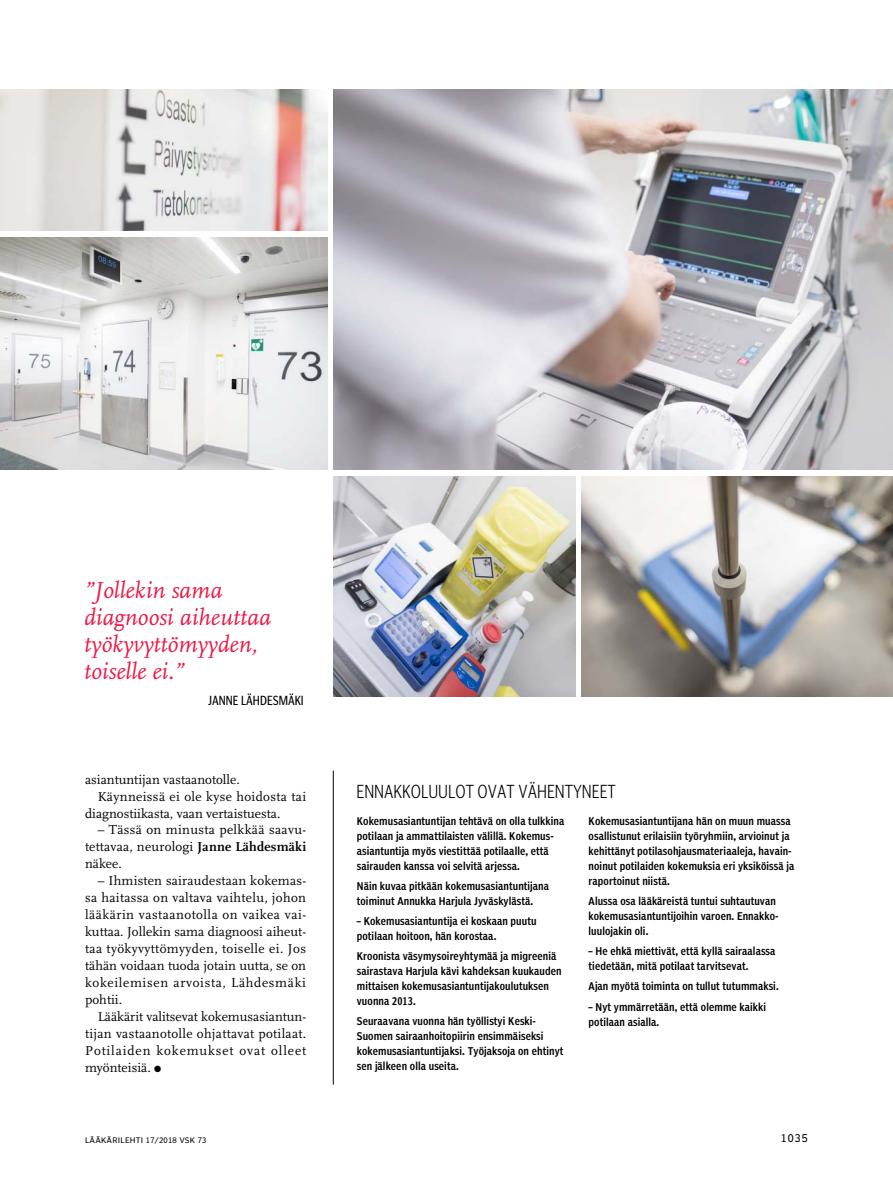
<style>
.page{position:relative;width:893px;height:1191px;background:#fff}
.page>*{position:absolute;margin:0;border:0;box-sizing:border-box;transform-origin:0 0}
.t1{font:italic 24px/27px "Scala LF";color:#ed1848}
.t2{font:300 19.5px "Poynter Gothic Text Cond";color:#000}
.t3{font:13.5px/17px "Scala LF";letter-spacing:.02em;color:#000;text-align:justify}
.t4{font:13.5px "Scala LF";color:#000}
.t5{font:13.5px "Poynter Gothic Text Cond";color:#000}
.t6{font:10.5px/15px "Poynter Agate Two Comp";letter-spacing:.01em;color:#000}
.t7{font:10.5px "Poynter Agate Zero";color:#000}
.t8{font:7.5px "Poynter Agate Zero";letter-spacing:.03em;color:#000}
.s1{font-weight:700}
</style>
<div class="page">
<img style="left:333px;top:89px;width:560px;height:381px">
<img style="left:0;top:89px;width:327px;height:142px">
<img style="left:0;top:237px;width:327px;height:233px">
<img style="left:581px;top:476px;width:312px;height:220px">
<img style="left:333px;top:476px;width:242px;height:220px">
<hr style="left:333px;top:770px;width:1px;height:314px;background:#000">
<h1 class="t1" style="left:84px;top:578px;width:188px">”Jollekin sama diagnoosi aiheuttaa työkyvyttömyyden, toiselle ei.”</h1>
<p class="t5" style="left:208px;top:692px;width:97px">JANNE LÄHDESMÄKI</p>
<p class="t4" style="left:85px;top:772px;width:156px">asiantuntijan vastaanotolle.</p>
<p class="t3" style="left:98px;top:788px;width:210px">Käynneissä ei ole kyse hoidosta tai</p>
<p class="t4" style="left:85px;top:805px;width:197px">diagnostiikasta, vaan vertaistuesta.</p>
<p class="t3" style="left:85px;top:822px;width:223px;text-indent:13px">– Tässä on minusta pelkkää saavu&shy;tettavaa, neurologi <span class="s1">Janne Lähdesmäki </span>näkee.</p>
<p class="t3" style="left:85px;top:872px;width:223px;text-indent:13px">– Ihmisten sairaudestaan kokemas&shy;sa haitassa on valtava vaihtelu, johon lääkärin vastaanotolla on vaikea vai&shy;kuttaa. Jollekin sama diagnoosi aiheut&shy;taa työkyvyttömyyden, toiselle ei. Jos tähän voidaan tuoda jotain uutta, se on kokeilemisen arvoista, Lähdesmäki pohtii.</p>
<p class="t3" style="left:85px;top:1008px;width:223px;text-indent:13px">Lääkärit valitsevat kokemusasiantun&shy;tijan vastaanotolle ohjattavat potilaat.<br>Potilaiden kokemukset ovat olleet myönteisiä. ●</p>
<h2 class="t2" style="left:356px;top:780px;width:261px">ENNAKKOLUULOT OVAT VÄHENTYNEET</h2>
<p class="t6" style="left:357px;top:813px;width:209px">Kokemusasiantuntijan tehtävä on olla tulkkina potilaan ja ammattilaisten välillä. Kokemus&shy;asiantuntija myös viestittää potilaalle, että sairauden kanssa voi selvitä arjessa.</p>
<p class="t6" style="left:357px;top:878px;width:194px">Näin kuvaa pitkään kokemusasiantuntijana toiminut Annukka Harjula Jyväskylästä.</p>
<p class="t6" style="left:357px;top:913px;width:181px">– Kokemusasiantuntija ei koskaan puutu potilaan hoitoon, hän korostaa.</p>
<p class="t6" style="left:357px;top:948px;width:206px">Kroonista väsymysoireyhtymää ja migreeniä sairastava Harjula kävi kahdeksan kuukauden mittaisen kokemusasiantuntijakoulutuksen vuonna 2013.</p>
<p class="t6" style="left:357px;top:1014px;width:208px">Seuraavana vuonna hän työllistyi Keski-Suomen sairaanhoitopiirin ensimmäiseksi kokemusasiantuntijaksi. Työjaksoja on ehtinyt sen jälkeen olla useita.</p>
<p class="t6" style="left:589px;top:813px;width:207px">Kokemusasiantuntijana hän on muun muassa osallistunut erilaisiin työryhmiin, arvioinut ja kehittänyt potilasohjausmateriaaleja, havain&shy;noinut potilaiden kokemuksia eri yksiköissä ja raportoinut niistä.</p>
<p class="t6" style="left:589px;top:893px;width:191px">Alussa osa lääkäreistä tuntui suhtautuvan kokemusasiantuntijoihin varoen. Ennakko&shy;luulojakin oli.</p>
<p class="t6" style="left:589px;top:943px;width:188px">– He ehkä miettivät, että kyllä sairaalassa tiedetään, mitä potilaat tarvitsevat.</p>
<p class="t6" style="left:589px;top:979px;width:192px">Ajan myötä toiminta on tullut tutummaksi.</p>
<p class="t6" style="left:589px;top:999px;width:179px">– Nyt ymmärretään, että olemme kaikki potilaan asialla.</p>
<p class="t8" style="left:85px;top:1135px;width:123px">LÄÄKÄRILEHTI 17/2018 VSK 73</p>
<p class="t7" style="left:781px;top:1132px;width:29px">1035</p>
</div>
